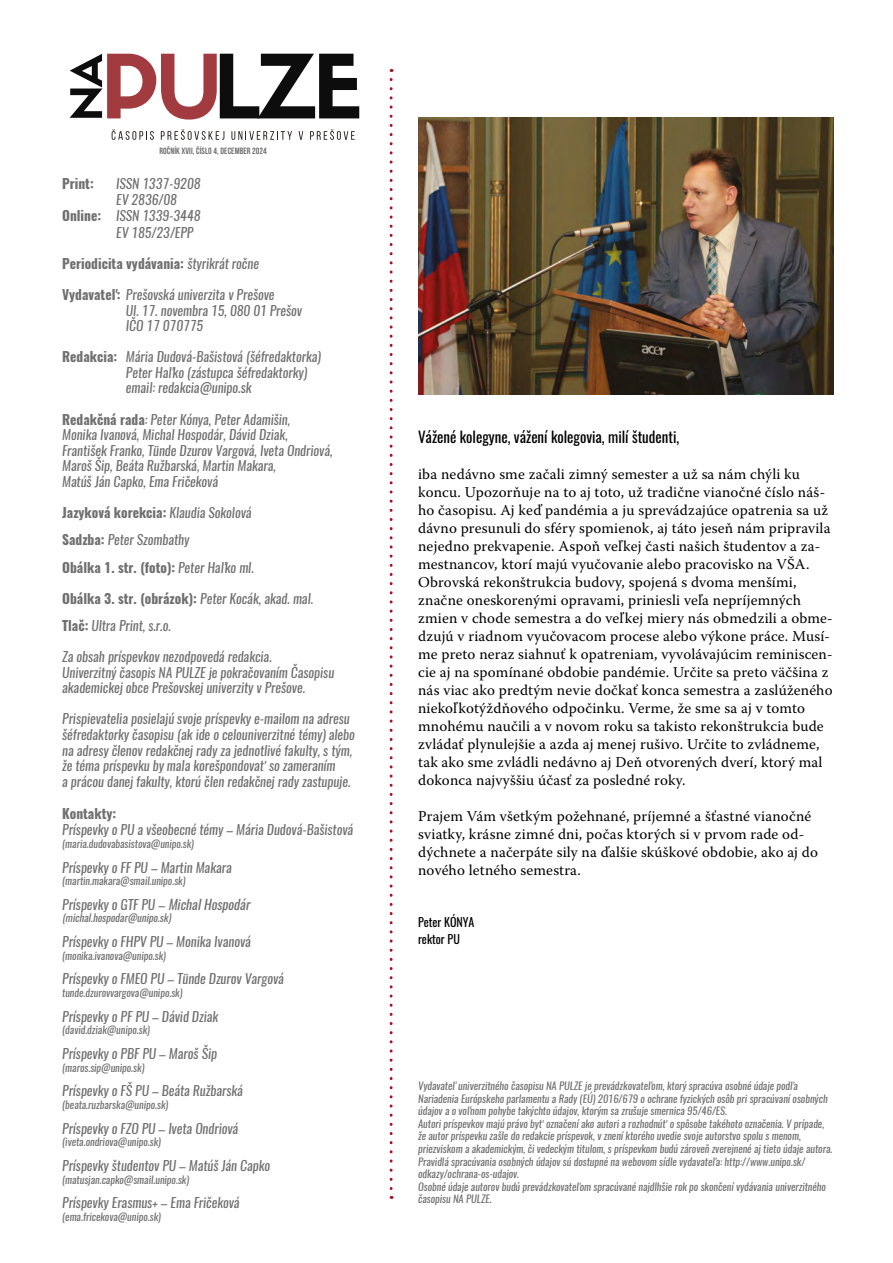
<style>
.page{position:relative;width:893px;height:1263px;background:#fff}
.page>*{position:absolute;margin:0;border:0;box-sizing:border-box;transform-origin:0 0}
.t1{font:15px/18px "Warnock Pro";letter-spacing:.01em;color:#000}
.t2{font:15px "Oswald";color:#000}
.t3{font:italic 13.5px/15.6px "Oswald";color:#706f6f}
.t4{font:700 13.5px/27.6px "Oswald";color:#706f6f}
.t5{font:12px/16.5px "Oswald";color:#000}
.t6{font:italic 10.5px/12.6px "Oswald";color:#706f6f}
.t7{font:italic 10.5px "Oswald";color:#706f6f}
.t8{font:9.15px "Bebas Neue";letter-spacing:.01em;color:#706f6f}
.s1{font-weight:700;font-style:normal}
.s2{font-weight:400;font-style:italic}
.s3{font-style:inherit}
</style>
<div class="page">
<svg style="left:390px;top:80px;width:3px;height:1119px"></svg>
<svg style="left:70px;top:54px;width:289px;height:66px"></svg>
<svg style="left:112px;top:129px;width:42px;height:11px"></svg>
<svg style="left:161px;top:129px;width:63px;height:11px"></svg>
<svg style="left:231px;top:131px;width:61px;height:9px"></svg>
<svg style="left:299px;top:131px;width:4px;height:9px"></svg>
<svg style="left:310px;top:129px;width:45px;height:11px"></svg>
<img style="left:418px;top:118px;width:415px;height:277px">
<p class="t8" style="left:159px;top:146px;width:109px">ROČNÍK XVII, ČÍSLO 4, DECEMBER 2024</p>
<p class="t4" style="left:62px;top:170px;width:33px">Print:</p>
<p class="t3" style="left:116px;top:176px;width:86px">ISSN 1337-9208</p>
<p class="t3" style="left:116px;top:192px;width:62px">EV 2836/08</p>
<p class="t3" style="left:62px;top:208px;width:140px"><span class="s1">Online:</span> ISSN 1339-3448</p>
<p class="t3" style="left:116px;top:224px;width:79px">EV 185/23/EPP</p>
<p class="t4" style="left:62px;top:250px;width:198px">Periodicita vydávania: <span class="s2">štyrikrát ročne</span></p>
<p class="t3" style="left:126px;top:287px;width:178px;text-indent:-64px"><span class="s1">Vydavateľ:</span> Prešovská univerzita v Prešove<br>Ul. 17. novembra 15, 080 01 Prešov<br>IČO 17 070775</p>
<p class="t3" style="left:126px;top:349px;width:197px;text-indent:-64px"><span class="s1">Redakcia:</span> Mária Dudová-Bašistová (šéfredaktorka)<br>Peter Haľko (zástupca šéfredaktorky) email: redakcia@unipo.sk</p>
<p class="t3" style="left:62px;top:411px;width:272px"><span class="s1">Redakčná rada</span>: Peter Kónya, Peter Adamišin,<br>Monika Ivanová, Michal Hospodár, Dávid Dziak, František Franko, Tünde Dzurov Vargová, Iveta Ondriová, Maroš Šip, Beáta Ružbarská, Martin Makara,<br>Matúš Ján Capko, Ema Fričeková</p>
<p class="t4" style="left:62px;top:499px;width:193px">Jazyková korekcia: <span class="s2">Klaudia Sokolová<br></span>Sadzba: <span class="s2">Peter Szombathy<br></span>Obálka 1. str. (foto): <span class="s2">Peter Haľko ml.</span></p>
<p class="t3" style="left:62px;top:584px;width:253px;line-height:27.6px"><span class="s1">Obálka 3. str. (obrázok):</span> Peter Kocák, akad. mal.<br><span class="s1">Tlač:</span> Ultra Print, s.r.o.</p>
<p class="t3" style="left:62px;top:649px;width:274px">Za obsah príspevkov nezodpovedá redakcia.<br>Univerzitný časopis NA PULZE je pokračovaním Časopisu akademickej obce Prešovskej univerzity v Prešove.</p>
<p class="t3" style="left:62px;top:711px;width:294px">Prispievatelia posielajú svoje príspevky e-mailom na adresu šéfredaktorky časopisu (ak ide o celouniverzitné témy) alebo na adresy členov redakčnej rady za jednotlivé fakulty, s tým, že téma príspevku by mala korešpondovať so zameraním<br>a prácou danej fakulty, ktorú člen redakčnej rady zastupuje.</p>
<p class="t4" style="left:62px;top:800px;width:56px">Kontakty:</p>
<p class="t3" style="left:62px;top:822px;width:293px">Príspevky o PU a všeobecné témy – Mária Dudová-Bašistová</p>
<p class="t6" style="left:62px;top:837px;width:133px">(maria.dudovabasistova@unipo.sk)</p>
<p class="t3" style="left:62px;top:859px;width:171px">Príspevky o FF PU – Martin Makara</p>
<p class="t6" style="left:62px;top:874px;width:125px">(martin.makara@smail.unipo.sk)</p>
<p class="t3" style="left:62px;top:896px;width:192px">Pr ís p e vky o G TF P U – <span class="s3">MichalHospodár</span></p>
<p class="t7" style="left:62px;top:911px;width:113px">(michal.hospodar@unipo.sk)</p>
<p class="t3" style="left:62px;top:934px;width:190px">Príspevky o FHPV PU – Monika Ivanová</p>
<p class="t6" style="left:62px;top:949px;width:105px">(monika.ivanova@unipo.sk)</p>
<p class="t3" style="left:62px;top:971px;width:223px">Príspevky o FMEO PU – Tünde Dzurov Vargová</p>
<p class="t6" style="left:62px;top:986px;width:122px">tunde.dzurovvargova@unipo.sk)</p>
<p class="t3" style="left:62px;top:1008px;width:158px">Príspevky o PF PU – Dávid Dziak</p>
<p class="t6" style="left:62px;top:1024px;width:89px">(david.dziak@unipo.sk)</p>
<p class="t3" style="left:62px;top:1046px;width:156px">Príspevky o PBF PU – Maroš Šip</p>
<p class="t6" style="left:62px;top:1061px;width:84px">(maros.sip@unipo.sk)</p>
<p class="t3" style="left:62px;top:1083px;width:182px">Príspevky o FŠ PU – Beáta Ružbarská</p>
<p class="t6" style="left:62px;top:1098px;width:108px">(beata.ruzbarska@unipo.sk)</p>
<p class="t3" style="left:62px;top:1120px;width:178px">Príspevky o FZO PU – Iveta Ondriová</p>
<p class="t6" style="left:62px;top:1136px;width:100px">(iveta.ondriova@unipo.sk)</p>
<p class="t3" style="left:62px;top:1158px;width:210px">Príspevky študentov PU – Matúš Ján Capko</p>
<p class="t6" style="left:62px;top:1173px;width:128px">(matusjan.capko@smail.unipo.sk)</p>
<p class="t3" style="left:62px;top:1195px;width:179px">Príspevky Erasmus+ – Ema Fričeková</p>
<p class="t6" style="left:62px;top:1210px;width:100px">(ema.fricekova@unipo.sk)</p>
<p class="t2" style="left:418px;top:426px;width:263px">Vážené kolegyne, vážení kolegovia, milí študenti,</p>
<p class="t1" style="left:418px;top:464px;width:416px">iba nedávno sme začali zimný semester a už sa nám chýli ku koncu. Upozorňuje na to aj toto, už tradične vianočné číslo náš&shy;ho časopisu. Aj keď pandémia a ju sprevádzajúce opatrenia sa už dávno presunuli do sféry spomienok, aj táto jeseň nám pripravila nejedno prekvapenie. Aspoň veľkej časti našich študentov a za&shy;mestnancov, ktorí majú vyučovanie alebo pracovisko na VŠA.<br>Obrovská rekonštrukcia budovy, spojená s dvoma menšími, značne oneskorenými opravami, priniesli veľa nepríjemných zmien v chode semestra a do veľkej miery nás obmedzili a obme&shy;dzujú v riadnom vyučovacom procese alebo výkone práce. Musí&shy;me preto neraz siahnuť k opatreniam, vyvolávajúcim reminiscen&shy;cie aj na spomínané obdobie pandémie. Určite sa preto väčšina z nás viac ako predtým nevie dočkať konca semestra a zaslúženého niekoľkotýždňového odpočinku. Verme, že sme sa aj v tomto mnohému naučili a v novom roku sa takisto rekonštrukcia bude zvládať plynulejšie a azda aj menej rušivo. Určite to zvládneme, tak ako sme zvládli nedávno aj Deň otvorených dverí, ktorý mal dokonca najvyššiu účasť za posledné roky.</p>
<p class="t1" style="left:418px;top:806px;width:401px">Prajem Vám všetkým požehnané, príjemné a šťastné vianočné sviatky, krásne zimné dni, počas ktorých si v prvom rade od&shy;dýchnete a načerpáte sily na ďalšie skúškové obdobie, ako aj do nového letného semestra.</p>
<p class="t5" style="left:418px;top:914px;width:58px">Peter KÓNYA rektor PU</p>
<p class="t6" style="left:418px;top:1079px;width:416px">Vydavateľ univerzitného časopisu NA PULZE je prevádzkovateľom, ktorý spracúva osobné údaje podľa Nariadenia Európskeho parlamentu a Rady (EÚ) 2016/679 o ochrane fyzických osôb pri spracúvaní osobných údajov a o voľnom pohybe takýchto údajov, ktorým sa zrušuje smernica 95/46/ES.<br>Autori príspevkov majú právo byť označení ako autori a rozhodnúť o spôsobe takéhoto označenia. V prípade, že autor príspevku zašle do redakcie príspevok, v znení ktorého uvedie svoje autorstvo spolu s menom, priezviskom a akademickým, či vedeckým titulom, s príspevkom budú zároveň zverejnené aj tieto údaje autora.<br>Pravidlá spracúvania osobných údajov sú dostupné na webovom sídle vydavateľa: http://www.unipo.sk/ odkazy/ochrana-os-udajov.<br>Osobné údaje autorov budú prevádzkovateľom spracúvané najdlhšie rok po skončení vydávania univerzitného časopisu NA PULZE.</p>
</div>
